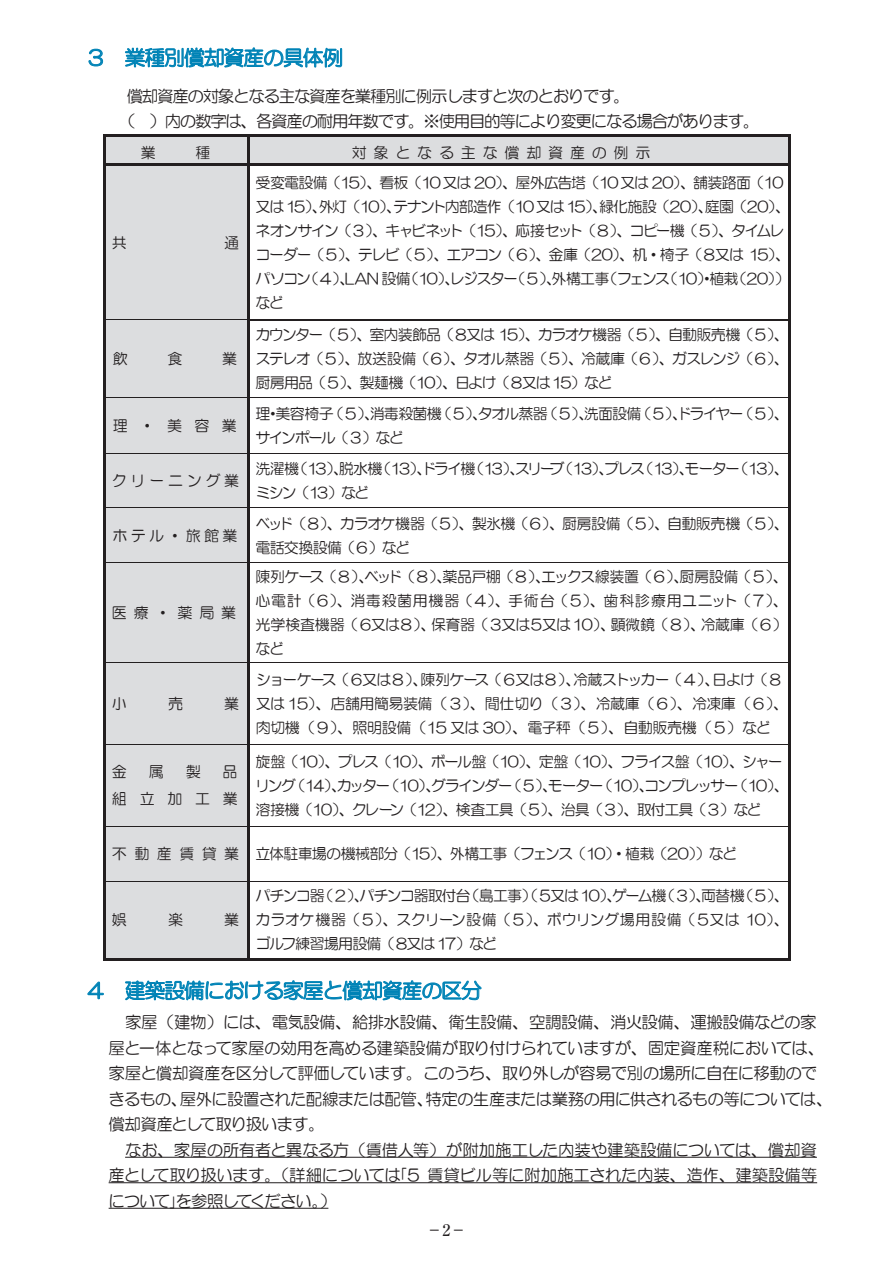
<style>
.page{position:relative;width:893px;height:1263px;background:#fff}
.page>*{position:absolute;margin:0;border:0;box-sizing:border-box;transform-origin:0 0}
.t1{font:21px "HG Maru Gothic MPRO";letter-spacing:-.055em;color:#0083b6}
.t2{font:16.5px/25.5px "HG Maru Gothic MPRO";letter-spacing:-.05em;color:#231f20}
.t3{font:16.5px/25.5px "HG Maru Gothic MPRO";letter-spacing:-.075em;color:#231f20}
.t4{font:500 15.9px "Ryumin Pr 6";color:#231f20}
.t5{font:15px/24px "HG Maru Gothic MPRO";letter-spacing:-.065em;color:#231f20;text-align:justify}
.t6{font:15px/24px "HG Maru Gothic MPRO";letter-spacing:-.045em;color:#231f20}
.t7{font:15px/24px "HG Maru Gothic MPRO";letter-spacing:-.135em;color:#231f20}
.t8{font:15px/24px "HG Maru Gothic MPRO";letter-spacing:-.14em;color:#231f20}
.t9{font:15px "HG Maru Gothic MPRO";letter-spacing:.455em;color:#231f20}
.t10{font:15px "HG Maru Gothic MPRO";letter-spacing:.245em;color:#231f20}
</style>
<div class="page">
<svg style="left:89px;top:49px;width:14px;height:17px"></svg>
<svg style="left:125px;top:47px;width:217px;height:21px"></svg>
<div style="left:106px;top:136px;width:141px;height:27px;background:#dcdddf"></div>
<div style="left:249px;top:136px;width:539px;height:27px;background:#dcdddf"></div>
<hr style="left:103px;top:134px;width:688px;height:2px;background:#231f20">
<hr style="left:103px;top:136px;width:3px;height:27px;background:#231f20">
<hr style="left:247px;top:136px;width:2px;height:27px;background:#231f20">
<hr style="left:788px;top:136px;width:3px;height:27px;background:#231f20">
<div style="left:106px;top:165px;width:141px;height:154px;background:#dcdddf"></div>
<hr style="left:103px;top:163px;width:688px;height:2px;background:#231f20">
<hr style="left:103px;top:165px;width:3px;height:154px;background:#231f20">
<hr style="left:247px;top:165px;width:2px;height:154px;background:#231f20">
<hr style="left:788px;top:165px;width:3px;height:154px;background:#231f20">
<div style="left:106px;top:320px;width:141px;height:77px;background:#dcdddf"></div>
<hr style="left:106px;top:319px;width:141px;height:1px;background:#231f20">
<hr style="left:249px;top:319px;width:539px;height:1px;background:#231f20">
<hr style="left:103px;top:320px;width:3px;height:77px;background:#231f20">
<hr style="left:247px;top:320px;width:2px;height:77px;background:#231f20">
<hr style="left:788px;top:320px;width:3px;height:77px;background:#231f20">
<div style="left:106px;top:399px;width:141px;height:54px;background:#dcdddf"></div>
<hr style="left:106px;top:397px;width:141px;height:2px;background:#231f20">
<hr style="left:249px;top:397px;width:539px;height:1px;background:#231f20">
<hr style="left:103px;top:399px;width:3px;height:54px;background:#231f20">
<hr style="left:247px;top:399px;width:2px;height:54px;background:#231f20">
<hr style="left:788px;top:399px;width:3px;height:54px;background:#231f20">
<div style="left:106px;top:453px;width:141px;height:54px;background:#dcdddf"></div>
<hr style="left:103px;top:453px;width:688px;height:1px;background:#231f20">
<hr style="left:103px;top:453px;width:3px;height:54px;background:#231f20">
<hr style="left:247px;top:453px;width:2px;height:54px;background:#231f20">
<hr style="left:788px;top:453px;width:3px;height:54px;background:#231f20">
<div style="left:106px;top:508px;width:141px;height:54px;background:#dcdddf"></div>
<hr style="left:103px;top:507px;width:688px;height:1px;background:#231f20">
<hr style="left:103px;top:508px;width:3px;height:54px;background:#231f20">
<hr style="left:247px;top:508px;width:2px;height:54px;background:#231f20">
<hr style="left:788px;top:508px;width:3px;height:54px;background:#231f20">
<div style="left:106px;top:563px;width:141px;height:99px;background:#dcdddf"></div>
<hr style="left:103px;top:562px;width:688px;height:1px;background:#231f20">
<hr style="left:103px;top:563px;width:3px;height:99px;background:#231f20">
<hr style="left:247px;top:563px;width:2px;height:99px;background:#231f20">
<hr style="left:788px;top:563px;width:3px;height:99px;background:#231f20">
<div style="left:106px;top:663px;width:141px;height:81px;background:#dcdddf"></div>
<hr style="left:103px;top:662px;width:688px;height:1px;background:#231f20">
<hr style="left:103px;top:663px;width:3px;height:81px;background:#231f20">
<hr style="left:247px;top:663px;width:2px;height:81px;background:#231f20">
<hr style="left:788px;top:663px;width:3px;height:81px;background:#231f20">
<div style="left:106px;top:745px;width:141px;height:81px;background:#dcdddf"></div>
<hr style="left:103px;top:744px;width:688px;height:1px;background:#231f20">
<hr style="left:103px;top:745px;width:3px;height:81px;background:#231f20">
<hr style="left:247px;top:745px;width:2px;height:81px;background:#231f20">
<hr style="left:788px;top:745px;width:3px;height:81px;background:#231f20">
<div style="left:106px;top:827px;width:141px;height:54px;background:#dcdddf"></div>
<hr style="left:103px;top:826px;width:688px;height:1px;background:#231f20">
<hr style="left:103px;top:827px;width:3px;height:54px;background:#231f20">
<hr style="left:247px;top:827px;width:2px;height:54px;background:#231f20">
<hr style="left:788px;top:827px;width:3px;height:54px;background:#231f20">
<div style="left:106px;top:881px;width:141px;height:77px;background:#dcdddf"></div>
<hr style="left:103px;top:881px;width:688px;height:1px;background:#231f20">
<hr style="left:103px;top:881px;width:3px;height:79px;background:#231f20">
<hr style="left:103px;top:958px;width:144px;height:2px;background:#231f20">
<hr style="left:247px;top:881px;width:2px;height:79px;background:#231f20">
<hr style="left:249px;top:958px;width:539px;height:2px;background:#231f20">
<hr style="left:788px;top:881px;width:3px;height:79px;background:#231f20">
<svg style="left:87px;top:982px;width:17px;height:17px"></svg>
<svg style="left:125px;top:980px;width:356px;height:21px"></svg>
<hr style="left:125px;top:1157px;width:692px;height:1px;background:#231f20">
<hr style="left:109px;top:1182px;width:708px;height:1px;background:#231f20">
<hr style="left:109px;top:1208px;width:45px;height:1px;background:#231f20">
<hr style="left:154px;top:1208px;width:174px;height:1px;background:#231f20">
<h1 class="t1" style="left:85px;top:47px;width:260px">３ 業種別償却資産の具体例</h1>
<p class="t3" style="left:119px;top:83px;width:642px;text-indent:8px">償却資産の対象となる主な資産を業種別に例示しますと次のとおりです。<br>（ ）内の数字は、各資産の耐用年数です。※使用目的等により変更になる場合があります。</p>
<p class="t5" style="left:141px;top:140px;width:17px">業</p>
<p class="t5" style="left:195px;top:140px;width:17px">種</p>
<p class="t9" style="left:352px;top:145px;width:300px">対象となる主な償却資産の例示</p>
<p class="t5" style="left:112px;top:231px;width:17px">共</p>
<p class="t5" style="left:224px;top:231px;width:17px">通</p>
<p class="t5" style="left:113px;top:347px;width:17px">飲</p>
<p class="t5" style="left:167px;top:347px;width:17px">食</p>
<p class="t5" style="left:222px;top:347px;width:17px">業</p>
<p class="t5" style="left:113px;top:414px;width:126px">理・美容業</p>
<p class="t10" style="left:112px;top:473px;width:129px">クリーニング業</p>
<p class="t5" style="left:113px;top:523px;width:126px">ホテル・旅館業</p>
<p class="t5" style="left:112px;top:601px;width:126px">医療・薬局業</p>
<p class="t5" style="left:112px;top:692px;width:17px">小</p>
<p class="t5" style="left:168px;top:692px;width:17px">売</p>
<p class="t5" style="left:224px;top:692px;width:17px">業</p>
<p class="t5" style="left:112px;top:760px;width:17px">金</p>
<p class="t5" style="left:149px;top:760px;width:17px">属</p>
<p class="t5" style="left:186px;top:760px;width:17px">製</p>
<p class="t5" style="left:112px;top:758px;width:128px;line-height:27px;text-align:right">品<br>組立加工業</p>
<p class="t5" style="left:112px;top:842px;width:129px">不動産賃貸業</p>
<p class="t5" style="left:112px;top:908px;width:17px">娯</p>
<p class="t5" style="left:168px;top:908px;width:17px">楽</p>
<p class="t5" style="left:224px;top:908px;width:17px">業</p>
<p class="t5" style="left:255px;top:170px;width:536px;text-align:left">受変電設備（15）、看板（10 又は 20）、屋外広告塔（10 又は 20）、舗装路面（10又は15）、外灯（10）、テナント内部造作（10 又は15）、緑化施設（20）、庭園（20）、ネオンサイン（３）、キャビネット（15）、応接セット（８）、コピー機（５）、タイムレコーダー（５）、テレビ（５）、エアコン（６）、金庫（20）、机・椅子（８又は 15）、パソコン（４）、LAN 設備（10）、レジスター（５）、外構工事（フェンス（10）・植栽（20））など</p>
<p class="t5" style="left:255px;top:323px;width:535px">カウンター（５）、室内装飾品（８又は 15）、カラオケ機器（５）、自動販売機（５）、ステレオ（５）、放送設備（６）、タオル蒸器（５）、冷蔵庫（６）、ガスレンジ（６）、厨房用品（５）、製麺機（10）、日よけ（８又は 15）など</p>
<p class="t5" style="left:256px;top:401px;width:535px">理・美容椅子（５）、消毒殺菌機（５）、タオル蒸器（５）、洗面設備（５）、ドライヤー（５）、サインポール（３）など</p>
<p class="t8" style="left:255px;top:456px;width:535px">洗濯機（13）、脱水機（13）、ドライ機（13）、スリーブ（13）、プレス（13）、モーター（13）、ミシン（13）など</p>
<p class="t6" style="left:256px;top:511px;width:535px">ベッド（８）、カラオケ機器（５）、製氷機（６）、厨房設備（５）、自動販売機（５）、電話交換設備（６）など</p>
<p class="t5" style="left:256px;top:565px;width:534px">陳列ケース（８）、ベッド（８）、薬品戸棚（８）、エックス線装置（６）、厨房設備（５）、心電計（６）、消毒殺菌用機器（４）、手術台（５）、歯科診療用ユニット（７）、光学検査機器（６又は８）、保育器（３又は５又は10）、顕微鏡（８）、冷蔵庫（６）など</p>
<p class="t6" style="left:256px;top:668px;width:534px">ショーケース（６又は８）、陳列ケース（６又は８）、冷蔵ストッカー（４）、日よけ（８又は 15）、店舗用簡易装備（３）、間仕切り（３）、冷蔵庫（６）、冷凍庫（６）、肉切機（９）、照明設備（15 又は 30）、電子秤（５）、自動販売機（５）など</p>
<p class="t7" style="left:255px;top:749px;width:535px">旋盤（10）、プレス（10）、ボール盤（10）、定盤（10）、フライス盤（10）、シャーリング（14）、カッター（10）、グラインダー（５）、モーター（10）、コンプレッサー（10）、溶接機（10）、クレーン（12）、検査工具（５）、治具（３）、取付工具（３）など</p>
<p class="t5" style="left:256px;top:842px;width:483px">立体駐車場の機械部分（15）、外構工事（フェンス（10）・植栽（20））など</p>
<p class="t5" style="left:255px;top:884px;width:535px">パチンコ器（２）、パチンコ器取付台（島工事）（５又は10）、ゲーム機（３）、両替機（５）、カラオケ機器（５）、スクリーン設備（５）、ボウリング場用設備（５又は 10）、ゴルフ練習場用設備（８又は17）など</p>
<h1 class="t1" style="left:85px;top:980px;width:398px">４ 建築設備における家屋と償却資産の区分</h1>
<p class="t2" style="left:109px;top:1009px;width:726px">　家屋（建物）には、電気設備、給排水設備、衛生設備、空調設備、消火設備、運搬設備などの家屋と一体となって家屋の効用を高める建築設備が取り付けられていますが、固定資産税においては、家屋と償却資産を区分して評価しています。このうち、取り外しが容易で別の場所に自在に移動のできるもの、屋外に設置された配線または配管、特定の生産または業務の用に供されるもの等については、償却資産として取り扱います。</p>
<p class="t2" style="left:109px;top:1137px;width:710px;text-align:justify;text-indent:16px">なお、家屋の所有者と異なる方（賃借人等）が附加施工した内装や建築設備については、償却資産として取り扱います。（詳細については｢５ 賃貸ビル等に附加施工された内装、造作、建築設備等について｣を参照してください。）</p>
<p class="t4" style="left:427px;top:1217px;width:41px">−2−</p>
</div>
